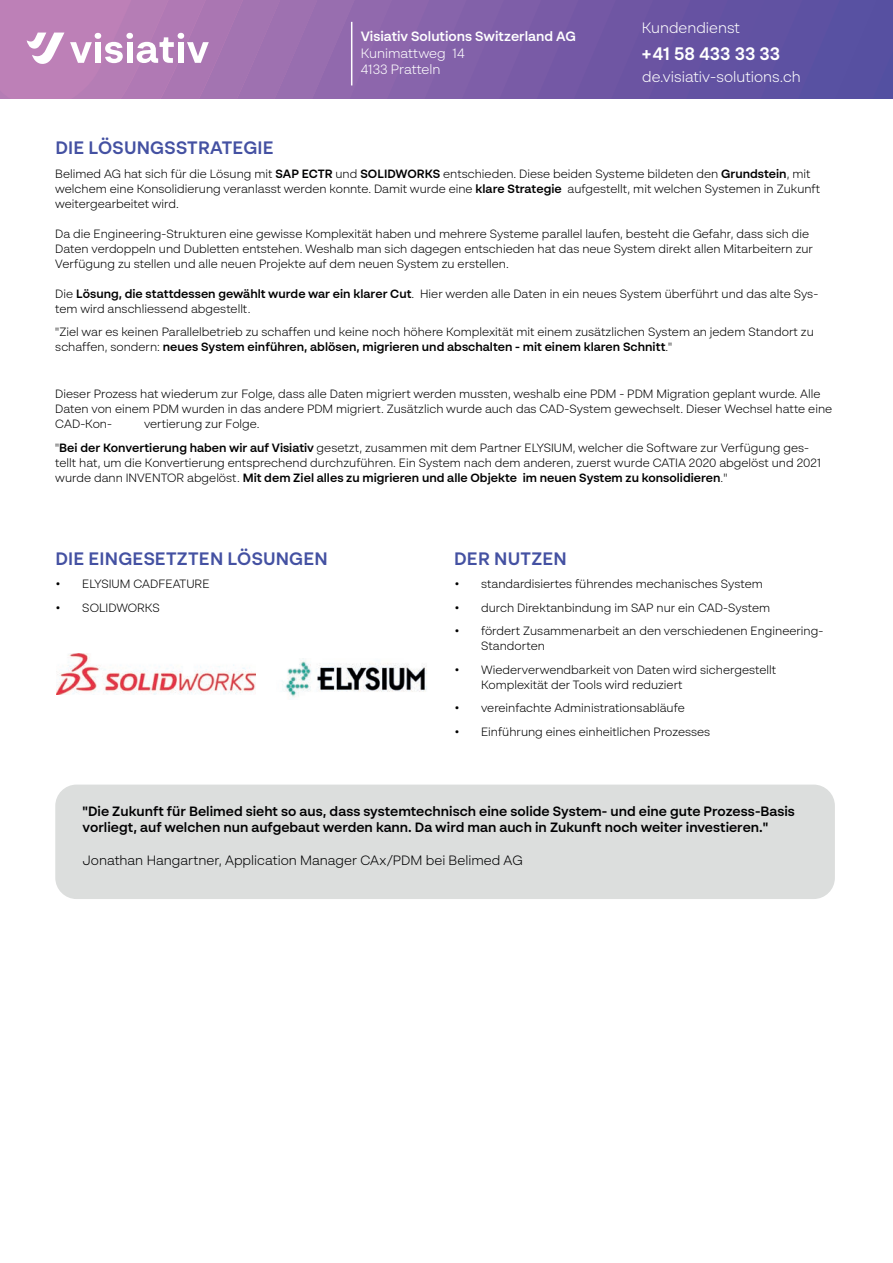
<style>
.page{position:relative;width:893px;height:1263px;background:#fff}
.page>*{position:absolute;margin:0;border:0;box-sizing:border-box;transform-origin:0 0}
.t1{font:600 18px "BR Sonoma";letter-spacing:.01em;color:#4451a2}
.t2{font:600 18px "BR Sonoma";color:#fff}
.t3{font:300 15px "BR Sonoma";color:#fff}
.t4{font:600 13.5px/16.2px "BR Sonoma";color:#000001}
.t5{font:300 13.5px "BR Sonoma";color:#000001}
.t6{font:600 13.5px "BR Sonoma";color:#fff}
.t7{font:300 13.5px/16.2px "BR Sonoma";color:#fff}
.t8{font:300 12px/15px "BR Sonoma";color:#000001}
.s1{font-weight:600}
</style>
<div class="page">
<div style="left:865px;top:0;width:28px;height:98px;background:#5750a1"></div>
<div style="left:821px;top:0;width:44px;height:98px;background:#5851a2"></div>
<div style="left:777px;top:0;width:44px;height:98px;background:#5d51a2"></div>
<div style="left:733px;top:0;width:44px;height:98px;background:#6152a2"></div>
<div style="left:689px;top:0;width:44px;height:98px;background:#6252a2"></div>
<div style="left:645px;top:0;width:44px;height:98px;background:#6b54a2"></div>
<div style="left:601px;top:0;width:44px;height:98px;background:#6f56a3"></div>
<div style="left:557px;top:0;width:44px;height:98px;background:#7458a5"></div>
<div style="left:512px;top:0;width:45px;height:98px;background:#795ba6"></div>
<div style="left:468px;top:0;width:44px;height:98px;background:#7e5ea8"></div>
<svg style="left:455px;top:0;width:13px;height:98px"></svg>
<svg style="left:0;top:0;width:455px;height:98px;background:#a87ab5"></svg>
<hr style="left:351px;top:22px;width:1px;height:63px;background:#fff">
<div style="left:55px;top:784px;width:780px;height:115px;background:#dcdedd;border-radius:21px"></div>
<img style="left:56px;top:653px;width:200px;height:42px">
<img style="left:282px;top:658px;width:145px;height:39px">
<p class="t6" style="left:361px;top:28px;width:217px">Visiativ Solutions Switzerland AG</p>
<p class="t7" style="left:361px;top:44px;width:105px">Kunimattweg 14<br>4133 Pratteln</p>
<p class="t3" style="left:642px;top:19px;width:100px">Kundendienst</p>
<p class="t3" style="left:642px;top:67px;width:160px">de.visiativ-solutions.ch</p>
<h1 class="t2" style="left:641px;top:42px;width:141px">+41 58 433 33 33</h1>
<h1 class="t1" style="left:55px;top:137px;width:220px">DIE LÖSUNGSSTRATEGIE</h1>
<p class="t8" style="left:55px;top:166px;width:766px">Belimed AG hat sich für die Lösung mit <span class="s1">SAP ECTR</span> und <span class="s1">SOLIDWORKS</span> entschieden. Diese beiden Systeme bildeten den <span class="s1">Grundstein</span>, mit welchem eine Konsolidierung veranlasst werden konnte. Damit wurde eine <span class="s1">klare Strategie</span> aufgestellt, mit welchen Systemen in Zukunft weitergearbeitet wird.</p>
<p class="t8" style="left:55px;top:226px;width:759px">Da die Engineering-Strukturen eine gewisse Komplexität haben und mehrere Systeme parallel laufen, besteht die Gefahr, dass sich die<br>Daten verdoppeln und Dubletten entstehen. Weshalb man sich dagegen entschieden hat das neue System direkt allen Mitarbeitern zur<br>Verfügung zu stellen und alle neuen Projekte auf dem neuen System zu erstellen.</p>
<p class="t8" style="left:55px;top:286px;width:764px">Die <span class="s1">Lösung, die stattdessen gewählt wurde war ein klarer Cut</span>. Hier werden alle Daten in ein neues System überführt und das alte Sys&shy;tem wird anschliessend abgestellt.</p>
<p class="t8" style="left:55px;top:324px;width:760px">"Ziel war es keinen Parallelbetrieb zu schaffen und keine noch höhere Komplexität mit einem zusätzlichen System an jedem Standort zu schaffen, sondern: <span class="s1">neues System einführen, ablösen, migrieren und abschalten - mit einem klaren Schnitt</span>."</p>
<p class="t8" style="left:55px;top:386px;width:778px">Dieser Prozess hat wiederum zur Folge, dass alle Daten migriert werden mussten, weshalb eine PDM - PDM Migration geplant wurde. Alle<br>Daten von einem PDM wurden in das andere PDM migriert. Zusätzlich wurde auch das CAD-System gewechselt. Dieser Wechsel hatte eine<br>CAD-Kon-</p>
<p class="t8" style="left:55px;top:412px;width:755px;line-height:23.5px;text-indent:89px">vertierung zur Folge.<br>"<span class="s1">Bei der Konvertierung haben wir auf Visiativ</span> gesetzt, zusammen mit dem Partner ELYSIUM, welcher die Software zur Verfügung ges-</p>
<p class="t8" style="left:55px;top:455px;width:767px">tellt hat, um die Konvertierung entsprechend durchzuführen. Ein System nach dem anderen, zuerst wurde CATIA 2020 abgelöst und 2021 wurde dann INVENTOR abgelöst. <span class="s1">Mit dem Ziel alles zu migrieren und alle Objekte im neuen System zu konsolidieren</span>."</p>
<h1 class="t1" style="left:55px;top:547px;width:274px">DIE EINGESETZTEN LÖSUNGEN</h1>
<p class="t8" style="left:55px;top:576px;width:156px">• ELYSIUM CADFEATURE</p>
<p class="t8" style="left:55px;top:600px;width:106px">• SOLIDWORKS</p>
<h1 class="t1" style="left:454px;top:547px;width:114px">DER NUTZEN</h1>
<p class="t8" style="left:454px;top:576px;width:310px">• standardisiertes führendes mechanisches System</p>
<p class="t8" style="left:454px;top:600px;width:318px">• durch Direktanbindung im SAP nur ein CAD-System</p>
<p class="t8" style="left:481px;top:623px;width:344px;text-indent:-27px">• fördert Zusammenarbeit an den verschiedenen Engineering-<br>Standorten</p>
<p class="t8" style="left:481px;top:662px;width:297px;text-indent:-27px">• Wiederverwendbarkeit von Daten wird sichergestellt<br>Komplexität der Tools wird reduziert</p>
<p class="t8" style="left:454px;top:700px;width:232px">• vereinfachte Administrationsabläufe</p>
<p class="t8" style="left:454px;top:724px;width:258px">• Einführung eines einheitlichen Prozesses</p>
<p class="t4" style="left:83px;top:803px;width:714px">"Die Zukunft für Belimed sieht so aus, dass systemtechnisch eine solide System- und eine gute Prozess-Basis vorliegt, auf welchen nun aufgebaut werden kann. Da wird man auch in Zukunft noch weiter investieren."</p>
<p class="t5" style="left:83px;top:852px;width:442px">Jonathan Hangartner, Application Manager CAx/PDM bei Belimed AG</p>
</div>
